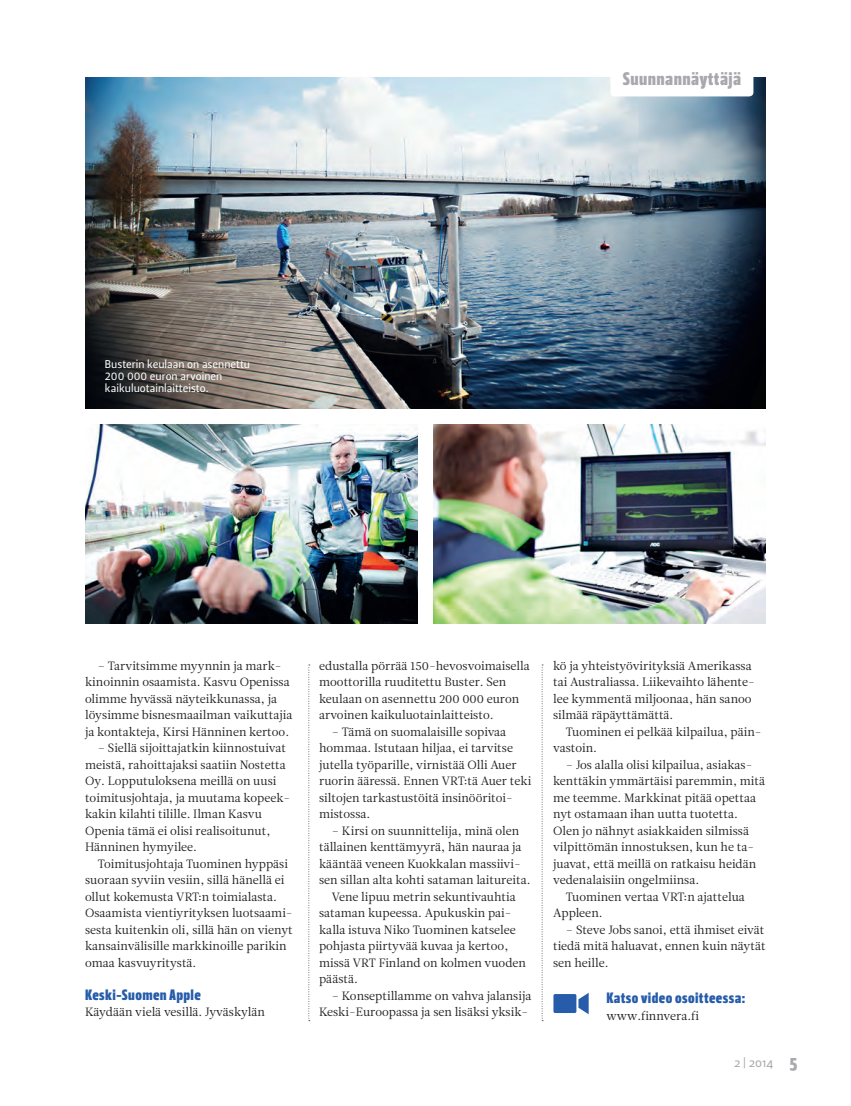
<style>
.page{position:relative;width:851px;height:1106px;background:#fff}
.page>*{position:absolute;margin:0;border:0;box-sizing:border-box;transform-origin:0 0}
.t1{font:18.15px "Leitura Headline Sans";letter-spacing:.025em;color:#a8a9ad}
.t2{font:15px "Leitura Headline Sans";letter-spacing:.025em;color:#265caa}
.t3{font:12px/16.5px "Leitura News Roman 1";color:#231f20}
.t4{font:12px "Leitura Sans Grot 2";color:#a8a9ad}
.t5{font:11.25px/12px "Leitura Sans Grot 2";color:#fff}
.s1{font-family:"Leitura Headline Sans";font-size:18px}
</style>
<div class="page">
<img style="left:85px;top:78px;width:680px;height:330px">
<img style="left:433px;top:424px;width:332px;height:199px">
<img style="left:85px;top:424px;width:332px;height:199px">
<svg style="left:308px;top:664px;width:2px;height:357px"></svg>
<svg style="left:541px;top:664px;width:2px;height:357px"></svg>
<div style="left:610px;top:48px;width:143px;height:48px;background:#fff;border-radius:4px"></div>
<svg style="left:553px;top:993px;width:35px;height:21px"></svg>
<h1 class="t1" style="left:622px;top:68px;width:120px">Suunnannäyttäjä</h1>
<p class="t5" style="left:105px;top:358px;width:147px">Busterin keulaan on asennettu<br>200 000 euron arvoinen kaikuluotainlaitteisto.</p>
<p class="t3" style="left:85px;top:657px;width:209px;text-indent:13px">– Tarvitsimme myynnin ja mark&shy;kinoinnin osaamista. Kasvu Openissa olimme hyvässä näyteikkunassa, ja löysimme bisnesmaailman vaikuttajia ja kontakteja, Kirsi Hänninen kertoo.</p>
<p class="t3" style="left:85px;top:740px;width:207px;text-indent:13px">– Siellä sijoittajatkin kiinnostuivat meistä, rahoittajaksi saatiin Nostetta Oy. Lopputuloksena meillä on uusi toimitusjohtaja, ja muutama kopeek&shy;kakin kilahti tilille. Ilman Kasvu Openia tämä ei olisi realisoitunut, Hänninen hymyilee.</p>
<p class="t3" style="left:85px;top:855px;width:209px;text-indent:13px">Toimitusjohtaja Tuominen hyppäsi suoraan syviin vesiin, sillä hänellä ei ollut kokemusta VRT:n toimialasta.<br>Osaamista vientiyrityksen luotsaami&shy;sesta kuitenkin oli, sillä hän on vienyt kansainvälisille markkinoille parikin omaa kasvuyritystä.</p>
<p class="t2" style="left:85px;top:986px;width:117px">Keski-Suomen Apple</p>
<p class="t3" style="left:85px;top:1004px;width:181px">Käydään vielä vesillä. Jyväskylän</p>
<p class="t3" style="left:319px;top:657px;width:212px">edustalla pörrää 150-hevosvoimaisella moottorilla ruuditettu Buster. Sen keulaan on asennettu 200 000 euron arvoinen kaikuluotainlaitteisto.</p>
<p class="t3" style="left:319px;top:723px;width:214px;text-indent:13px">– Tämä on suomalaisille sopivaa hommaa. Istutaan hiljaa, ei tarvitse jutella työparille, virnistää Olli Auer ruorin ääressä. Ennen VRT:tä Auer teki siltojen tarkastustöitä insinööritoi&shy;mistossa.</p>
<p class="t3" style="left:332px;top:822px;width:189px">– Kirsi on suunnittelija, minä olen</p>
<p class="t3" style="left:319px;top:839px;width:204px">tällainen kenttämyyrä, hän nauraa ja</p>
<p class="t3" style="left:319px;top:855px;width:203px">kääntää veneen Kuokkalan massiivi-</p>
<p class="t3" style="left:319px;top:872px;width:213px">sen sillan alta kohti sataman laitureita.</p>
<p class="t3" style="left:332px;top:888px;width:185px">Vene lipuu metrin sekuntivauhtia</p>
<p class="t3" style="left:319px;top:905px;width:194px">sataman kupeessa. Apukuskin pai-</p>
<p class="t3" style="left:319px;top:921px;width:198px">kalla istuva Niko Tuominen katselee</p>
<p class="t3" style="left:319px;top:938px;width:191px">pohjasta piirtyvää kuvaa ja kertoo,</p>
<p class="t3" style="left:319px;top:954px;width:208px">missä VRT Finland on kolmen vuoden</p>
<p class="t3" style="left:319px;top:971px;width:40px">päästä.</p>
<p class="t3" style="left:319px;top:987px;width:214px;text-align:right">– Konseptillamme on vahva jalansija<br>Keski-Euroopassa ja sen lisäksi yksik-</p>
<p class="t3" style="left:553px;top:657px;width:203px">kö ja yhteistyövirityksiä Amerikassa tai Australiassa. Liikevaihto lähente&shy;lee kymmentä miljoonaa, hän sanoo silmää räpäyttämättä.</p>
<p class="t3" style="left:553px;top:723px;width:210px;text-indent:13px">Tuominen ei pelkää kilpailua, päin&shy;vastoin.</p>
<p class="t3" style="left:566px;top:756px;width:188px">– Jos alalla olisi kilpailua, asiakas-</p>
<p class="t3" style="left:553px;top:773px;width:213px">kenttäkin ymmärtäisi paremmin, mitä</p>
<p class="t3" style="left:553px;top:789px;width:204px">me teemme. Markkinat pitää opettaa</p>
<p class="t3" style="left:553px;top:806px;width:186px">nyt ostamaan ihan uutta tuotetta.</p>
<p class="t3" style="left:553px;top:822px;width:197px">Olen jo nähnyt asiakkaiden silmissä</p>
<p class="t3" style="left:553px;top:839px;width:202px">vilpittömän innostuksen, kun he ta-</p>
<p class="t3" style="left:553px;top:855px;width:204px">juavat, että meillä on ratkaisu heidän</p>
<p class="t3" style="left:553px;top:872px;width:147px">vedenalaisiin ongelmiinsa.</p>
<p class="t3" style="left:566px;top:888px;width:180px">Tuominen vertaa VRT:n ajattelua</p>
<p class="t3" style="left:553px;top:905px;width:51px">Appleen.</p>
<p class="t3" style="left:553px;top:921px;width:214px;text-align:justify;text-indent:13px">– Steve Jobs sanoi, että ihmiset eivät tiedä mitä haluavat, ennen kuin näytät sen heille.</p>
<p class="t2" style="left:606px;top:989px;width:140px">Katso video osoitteessa:</p>
<p class="t3" style="left:606px;top:1007px;width:94px">www.finnvera.fi</p>
<p class="t4" style="left:734px;top:1054px;width:65px">2 | 2014 <span class="s1">5</span></p>
</div>
